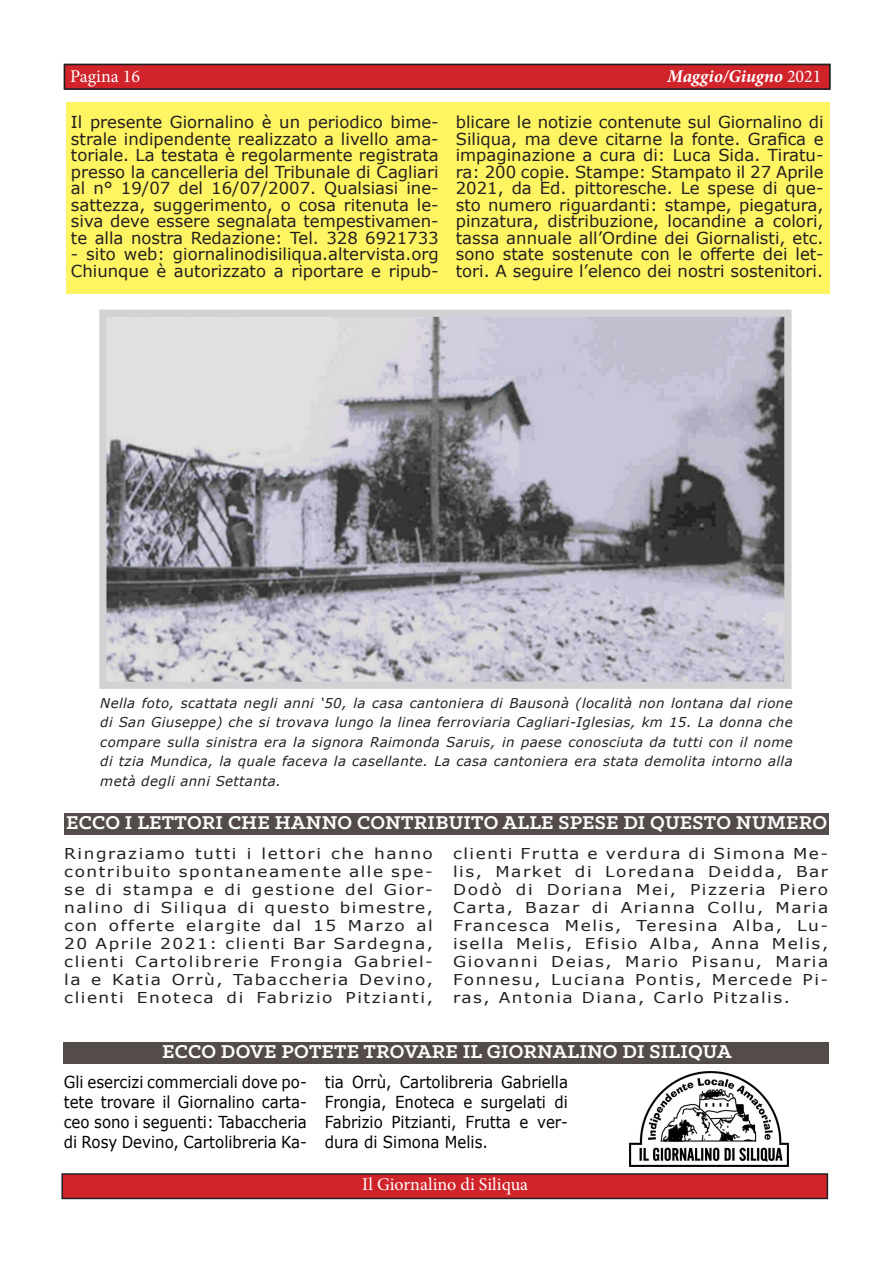
<style>
.page{position:relative;width:893px;height:1263px;background:#fff}
.page>*{position:absolute;margin:0;border:0;box-sizing:border-box;transform-origin:0 0}
.t1{font:700 21px "Klinic Slab";letter-spacing:.01em;color:#fff}
.t2{font:18px "Minion Pro";color:#fff}
.t3{font:italic 700 18px "Minion Pro";letter-spacing:-.005em;color:#fff}
.t4{font:16.5px/16.5px "Verdana";color:#231f20;text-align:justify}
.t5{font:16.5px/19.8px "Verdana";color:#000;text-align:justify;scale:.91 1}
.t6{font:15px/18px "Verdana";letter-spacing:.09em;color:#231f20;text-align:justify;scale:1.13 1}
.t7{font:italic 13.5px/19.5px "Verdana";letter-spacing:.03em;color:#231f20;text-align:justify}
.s1{font-weight:400;font-style:normal}
</style>
<div class="page">
<div style="left:62px;top:1174px;width:765px;height:24px;background:#d1232a"></div>
<div style="left:61px;top:1173px;width:767px;height:26px;border:2px solid #231f20"></div>
<div style="left:66px;top:102px;width:763px;height:191px;background:#fff461"></div>
<div style="left:64px;top:813px;width:765px;height:22px;background:#544c49"></div>
<img style="left:630px;top:1071px;width:158px;height:96px">
<div style="left:64px;top:1042px;width:765px;height:21px;background:#544c49"></div>
<img style="left:107px;top:318px;width:676px;height:363px">
<div style="left:99px;top:310px;width:692px;height:379px;border:7px solid #d1d2d4"></div>
<div style="left:65px;top:65px;width:765px;height:24px;background:#d1232a"></div>
<div style="left:64px;top:64px;width:766px;height:26px;border:2px solid #231f20"></div>
<p class="t3" style="left:683px;top:63px;width:140px">Marzo/Aprile <span class="s1">2021</span></p>
<p class="t2" style="left:70px;top:64px;width:71px">Pagina 16</p>
<p class="t3" style="left:667px;top:63px;width:117px">Maggio/Giugno</p>
<p class="t4" style="left:71px;top:114px;width:369px">Il presente Giornalino è un periodico bime&shy;strale indipendente realizzato a livello ama&shy;toriale. La testata è regolarmente registrata presso la cancelleria del Tribunale di Cagliari al n° 19/07 del 16/07/2007. Qualsiasi ine&shy;sattezza, suggerimento, o cosa ritenuta le&shy;siva deve essere segnalata tempestivamen&shy;te alla nostra Redazione: Tel. 328 6921733</p>
<p class="t4" style="left:71px;top:246px;width:369px">- sito web: giornalinodisiliqua.altervista.org<br>Chiunque è autorizzato a riportare e ripub-</p>
<p class="t4" style="left:456px;top:114px;width:369px">blicare le notizie contenute sul Giornalino di Siliqua, ma deve citarne la fonte. Grafica e impaginazione a cura di: Luca Sida. Tiratu&shy;ra: 200 copie. Stampe: Stampato il 27 Aprile 2021, da Ed. pittoresche. Le spese di que&shy;sto numero riguardanti: stampe, piegatura, pinzatura, distribuzione, locandine a colori, tassa annuale all’Ordine dei Giornalisti, etc. sono state sostenute con le offerte dei let&shy;tori. A seguire l’elenco dei nostri sostenitori.</p>
<p class="t7" style="left:100px;top:693px;width:694px">Nella foto, scattata negli anni ‘50, la casa cantoniera di Bausonà (località non lontana dal rione di San Giuseppe) che si trovava lungo la linea ferroviaria Cagliari-Iglesias, km 15. La donna che compare sulla sinistra era la signora Raimonda Saruis, in paese conosciuta da tutti con il nome di tzia Mundica, la quale faceva la casellante. La casa cantoniera era stata demolita intorno alla metà degli anni Settanta.</p>
<p class="t1" style="left:66px;top:809px;width:762px">ECCO I LETTORI CHE HANNO CONTRIBUITO ALLE SPESE DI QUESTO NUMERO</p>
<p class="t6" style="left:64px;top:844px;width:328px">Ringraziamo tutti i lettori che hanno contribuito spontaneamente alle spe&shy;se di stampa e di gestione del Gior&shy;nalino di Siliqua di questo bimestre, con offerte elargite dal 15 Marzo al 20 Aprile 2021: clienti Bar Sardegna, clienti Cartolibrerie Frongia Gabriel&shy;la e Katia Orrù, Tabaccheria Devino, clienti Enoteca di Fabrizio Pitzianti,</p>
<p class="t6" style="left:453px;top:844px;width:333px">clienti Frutta e verdura di Simona Me&shy;lis, Market di Loredana Deidda, Bar Dodò di Doriana Mei, Pizzeria Piero Carta, Bazar di Arianna Collu, Maria Francesca Melis, Teresina Alba, Lu&shy;isella Melis, Efisio Alba, Anna Melis, Giovanni Deias, Mario Pisanu, Maria Fonnesu, Luciana Pontis, Mercede Pi&shy;ras, Antonia Diana, Carlo Pitzalis.</p>
<p class="t1" style="left:162px;top:1037px;width:571px">ECCO DOVE POTETE TROVARE IL GIORNALINO DI SILIQUA</p>
<p class="t5" style="left:64px;top:1072px;width:269px">Gli esercizi commerciali dove po&shy;tete trovare il Giornalino carta&shy;ceo sono i seguenti: Tabaccheria di Rosy Devino, Cartolibreria Ka-</p>
<p class="t5" style="left:325px;top:1072px;width:269px">tia Orrù, Cartolibreria Gabriella Frongia, Enoteca e surgelati di Fabrizio Pitzianti, Frutta e ver&shy;dura di Simona Melis.</p>
<p class="t2" style="left:362px;top:1172px;width:167px">Il Giornalino di Siliqua</p>
</div>
